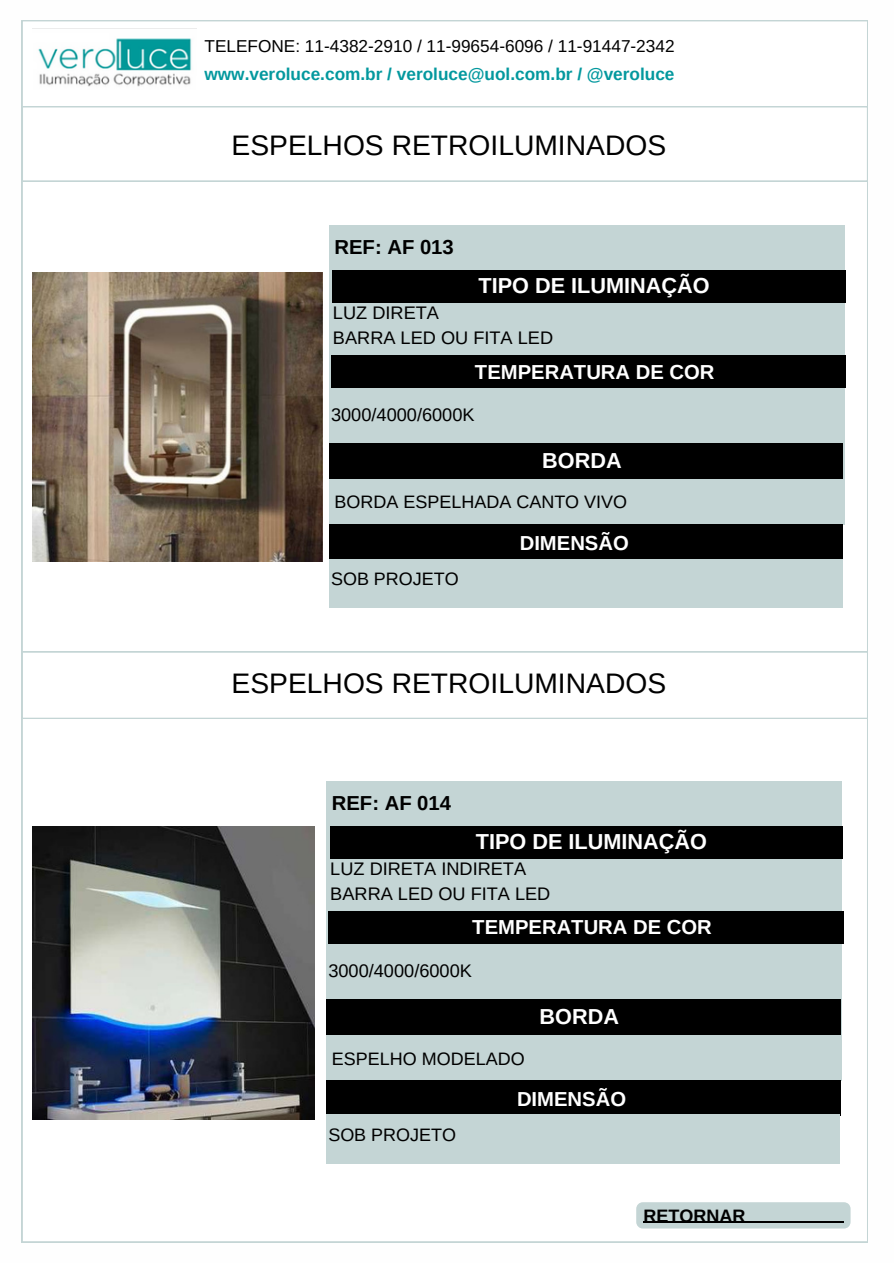
<style>
.page{position:relative;width:894px;height:1264px;background:#fff}
.page>*{position:absolute;margin:0;border:0;box-sizing:border-box;transform-origin:0 0}
.t1{font:28.2px "Arimo";color:#000}
.t2{font:700 21.6px "Arimo";color:#fff}
.t3{font:700 20.25px "Arimo";color:#fff}
.t4{font:700 20.25px "Arimo";color:#000}
.t5{font:18.15px/24.8px "Arimo";color:#000}
.t6{font:18px "Arimo";color:#000}
.t7{font:700 18px "Arimo";color:#000}
.t8{font:17.25px "Arimo";color:#000}
.t9{font:700 17.25px "Arimo";color:#03989e}
</style>
<div class="page">
<img style="left:33px;top:28px;width:163px;height:59px">
<div style="left:21px;top:105px;width:847px;height:78px;border:2px solid #c4d5d5"></div>
<div style="left:21px;top:650px;width:847px;height:70px;border:2px solid #c4d5d5"></div>
<svg style="left:636px;top:1202px;width:214px;height:26px;background:#bdcdcd"></svg>
<hr style="left:643px;top:1221px;width:200px;height:1px;background:#000">
<div style="left:327px;top:781px;width:514px;height:299px;background:#c4d5d5"></div>
<div style="left:330px;top:826px;width:512px;height:32px;background:#000"></div>
<div style="left:328px;top:911px;width:514px;height:32px;background:#000"></div>
<div style="left:327px;top:999px;width:512px;height:35px;background:#000"></div>
<div style="left:327px;top:1080px;width:512px;height:35px;background:#000"></div>
<div style="left:327px;top:1114px;width:512px;height:49px;background:#c4d5d5"></div>
<div style="left:329px;top:225px;width:515px;height:299px;background:#c4d5d5"></div>
<div style="left:333px;top:270px;width:511px;height:33px;background:#000"></div>
<div style="left:331px;top:356px;width:514px;height:32px;background:#000"></div>
<div style="left:329px;top:443px;width:513px;height:35px;background:#000"></div>
<div style="left:329px;top:525px;width:513px;height:34px;background:#000"></div>
<div style="left:329px;top:559px;width:513px;height:49px;background:#c4d5d5"></div>
<img style="left:33px;top:272px;width:289px;height:289px">
<img style="left:33px;top:826px;width:281px;height:293px">
<p class="t8" style="left:204px;top:37px;width:471px">TELEFONE: 11-4382-2910 / 11-99654-6096 / 11-91447-2342</p>
<p class="t9" style="left:204px;top:65px;width:471px">www.veroluce.com.br / veroluce@uol.com.br / @veroluce</p>
<h1 class="t1" style="left:231px;top:129px;width:436px">ESPELHOS RETROILUMINADOS</h1>
<h2 class="t4" style="left:334px;top:236px;width:121px">REF: AF 013</h2>
<p class="t2" style="left:478px;top:274px;width:232px">TIPO DE ILUMINAÇÃO</p>
<h2 class="t5" style="left:333px;top:300px;width:221px">LUZ DIRETA<br>BARRA LED OU FITA LED</h2>
<h1 class="t3" style="left:475px;top:360px;width:241px">TEMPERATURA DE COR</h1>
<h4 class="t5" style="left:331px;top:402px;width:145px">3000/4000/6000K</h4>
<h2 class="t2" style="left:542px;top:448px;width:81px">BORDA</h2>
<h2 class="t6" style="left:334px;top:491px;width:294px">BORDA ESPELHADA CANTO VIVO</h2>
<h4 class="t6" style="left:331px;top:569px;width:129px">SOB PROJETO</h4>
<p class="t3" style="left:519px;top:532px;width:111px">DIMENSÃO</p>
<p class="t1" style="left:231px;top:667px;width:436px">ESPELHOS RETROILUMINADOS</p>
<h4 class="t4" style="left:332px;top:791px;width:121px">REF: AF 014</h4>
<h4 class="t2" style="left:475px;top:829px;width:232px">TIPO DE ILUMINAÇÃO</h4>
<h4 class="t5" style="left:330px;top:856px;width:221px">LUZ DIRETA INDIRETA<br>BARRA LED OU FITA LED</h4>
<h2 class="t3" style="left:472px;top:916px;width:241px">TEMPERATURA DE COR</h2>
<h2 class="t5" style="left:328px;top:957px;width:145px">3000/4000/6000K</h2>
<h4 class="t6" style="left:332px;top:1048px;width:194px">ESPELHO MODELADO</h4>
<h2 class="t2" style="left:539px;top:1004px;width:81px">BORDA</h2>
<h2 class="t6" style="left:328px;top:1124px;width:129px">SOB PROJETO</h2>
<h2 class="t3" style="left:517px;top:1087px;width:111px">DIMENSÃO</h2>
<p class="t7" style="left:643px;top:1205px;width:103px">RETORNAR</p>
</div>
